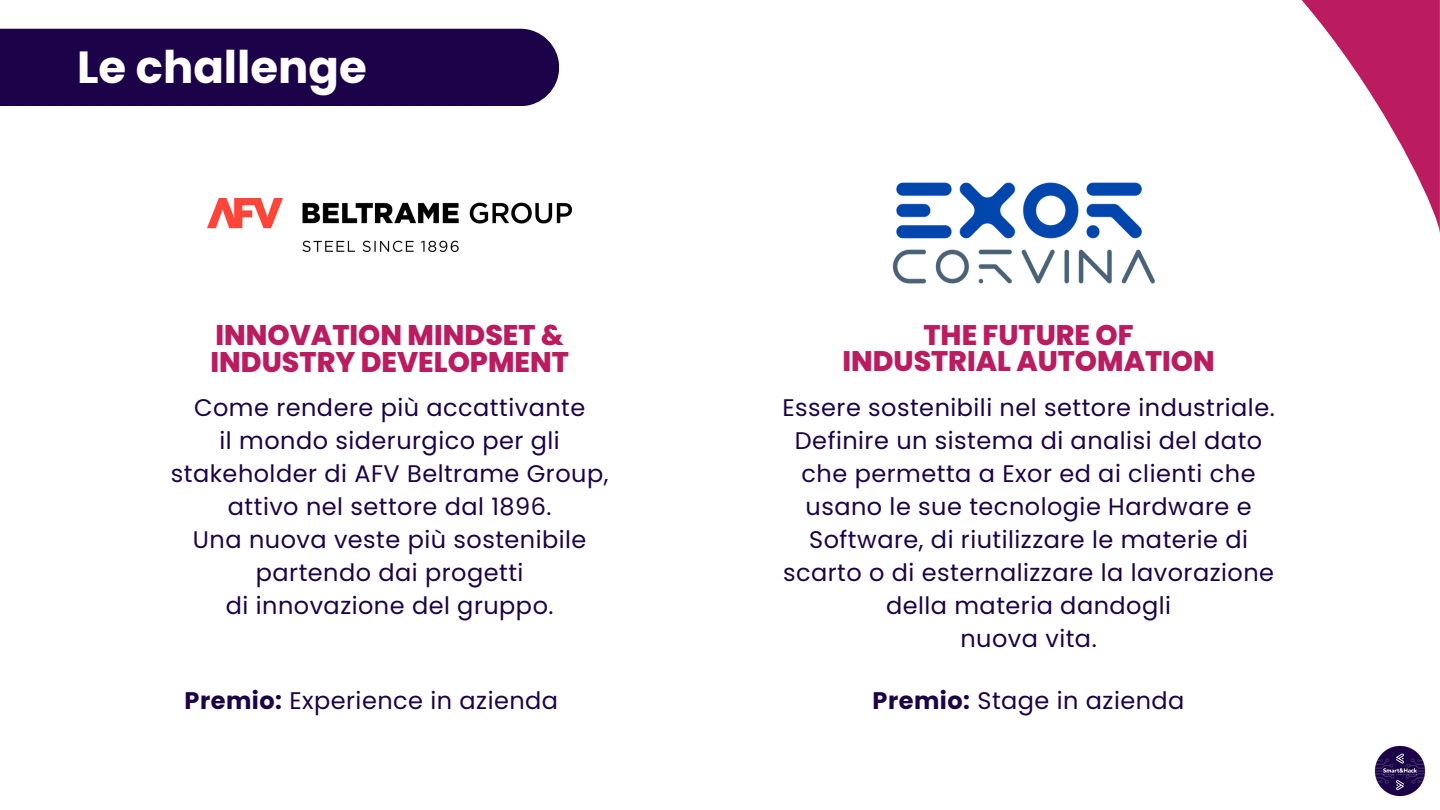
<style>
.page{position:relative;width:1440px;height:810px;background:#fff}
.page>*{position:absolute;margin:0;border:0;box-sizing:border-box;transform-origin:0 0}
.t1{font:700 45px "Poppins";color:#fff}
.t2{font:800 28.3px/26.4px "Poppins";color:#bb1c5f}
.t3{font:24px/33px "Poppins";letter-spacing:.02em;color:#1c0347;text-align:center}
.s1{font-weight:700}
</style>
<div class="page">
<svg style="left:503px;top:10px;width:937px;height:223px"></svg>
<svg style="left:1301px;top:0;width:139px;height:10px"></svg>
<div style="left:0;top:29px;width:559px;height:77px;background:#1c0349"></div>
<img style="left:1375px;top:745px;width:51px;height:51px">
<img style="left:208px;top:199px;width:363px;height:52px">
<img style="left:889px;top:157px;width:279px;height:79px">
<img style="left:892px;top:236px;width:263px;height:48px">
<p class="t1" style="left:77px;top:36px;width:291px">Le challenge</p>
<h2 class="t2" style="left:211px;top:322px;width:360px">INNOVATION MINDSET &amp;<br>INDUSTRY DEVELOPMENT</h2>
<p class="t3" style="left:194px;top:391px;width:393px">Come rendere più accattivante</p>
<h2 class="t3" style="left:171px;top:424px;width:439px">il mondo siderurgico per gli stakeholder di AFV Beltrame Group, attivo nel settore dal 1896.</h2>
<p class="t3" style="left:193px;top:523px;width:395px">Una nuova veste più sostenibile partendo dai progetti</p>
<p class="t3" style="left:226px;top:589px;width:329px">di innovazione del gruppo.</p>
<p class="t2" style="left:842px;top:322px;width:374px;text-align:center">THE FUTURE OF<br>INDUSTRIAL AUTOMATION</p>
<p class="t3" style="left:782px;top:391px;width:494px">Essere sostenibili nel settore industriale.</p>
<p class="t3" style="left:783px;top:424px;width:493px">Definire un sistema di analisi del dato che permetta a Exor ed ai clienti che usano le sue tecnologie Hardware e Software, di riutilizzare le materie di scarto o di esternalizzare la lavorazione della materia dandogli</p>
<p class="t3" style="left:960px;top:622px;width:138px">nuova vita.</p>
<p class="t3" style="left:185px;top:684px;width:375px"><span class="s1">Premio:</span> Experience in azienda</p>
<p class="t3" style="left:873px;top:684px;width:313px"><span class="s1">Premio:</span> Stage in azienda</p>
</div>
